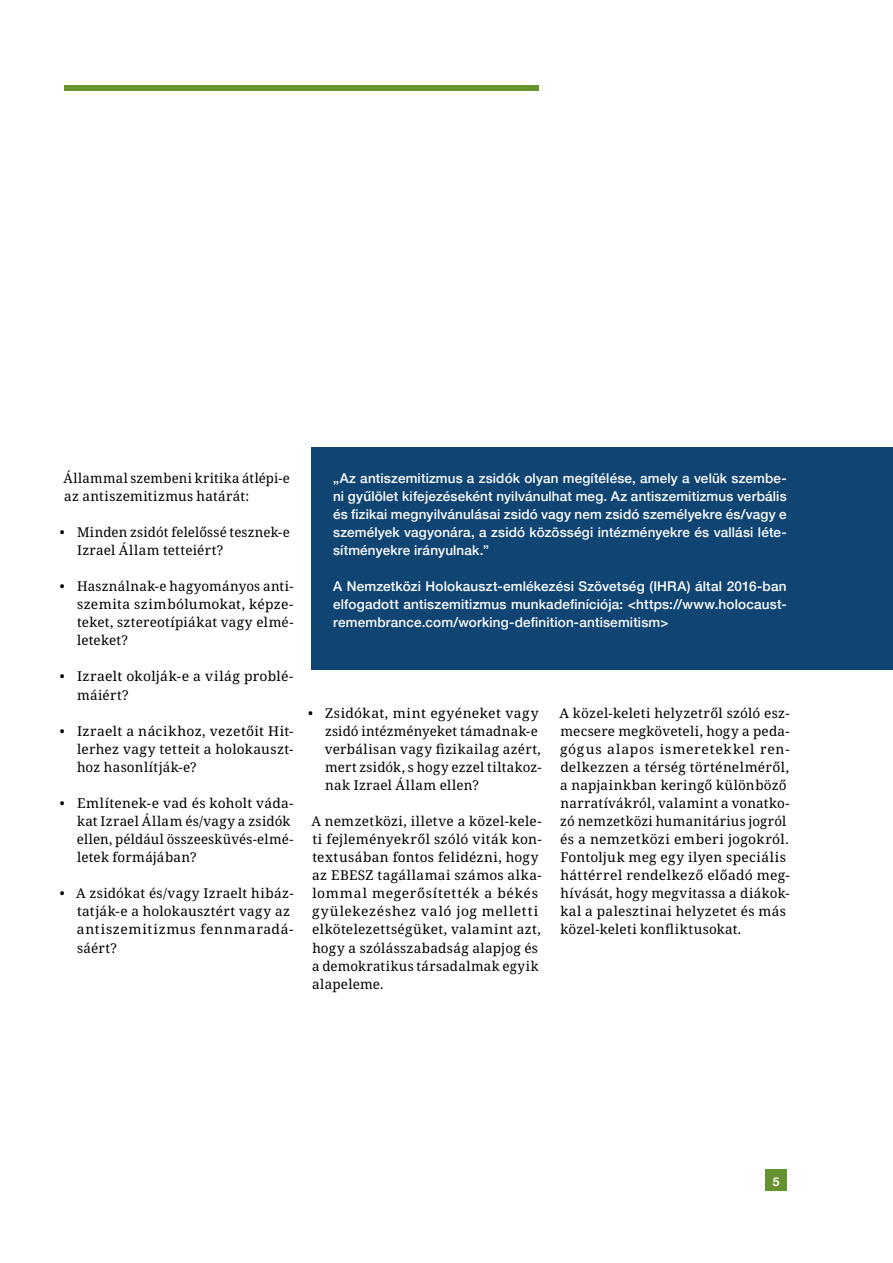
<style>
.page{position:relative;width:893px;height:1263px;background:#fff}
.page>*{position:absolute;margin:0;border:0;box-sizing:border-box;transform-origin:0 0}
.t1{font:13.5px/18px "Noto Serif";letter-spacing:.02em;color:#000}
.t2{font:500 13.5px/18.1px "Helvetica Neue";letter-spacing:.01em;color:#fff;text-align:justify}
.t3{font:700 12px "Helvetica Neue";color:#fff}
</style>
<div class="page">
<div style="left:765px;top:1169px;width:22px;height:22px;background:#669230"></div>
<div style="left:312px;top:448px;width:581px;height:222px;background:#0f4473"></div>
<div style="left:64px;top:85px;width:475px;height:5px;background:#669230"></div>
<p class="t1" style="left:63px;top:469px;width:228px">Állammal szembeni kritika átlépi-e az antiszemitizmus határát:</p>
<p class="t1" style="left:77px;top:523px;width:215px;text-indent:-17px">• Minden zsidót felelőssé tesznek-e<br>Izrael Állam tetteiért?</p>
<p class="t1" style="left:77px;top:578px;width:218px;text-align:justify;text-indent:-17px">• Használnak-e hagyományos anti&shy;szemita szimbólumokat, képze&shy;teket, sztereotípiákat vagy elmé&shy;leteket?</p>
<p class="t1" style="left:77px;top:668px;width:218px;text-indent:-17px">• Izraelt okolják-e a világ problé&shy;máiért?</p>
<p class="t1" style="left:77px;top:722px;width:218px;text-align:justify;text-indent:-17px">• Izraelt a nácikhoz, vezetőit Hit&shy;lerhez vagy tetteit a holokauszt&shy;hoz hasonlítják-e?</p>
<p class="t1" style="left:77px;top:794px;width:218px;text-indent:-17px">• Említenek-e vad és koholt váda&shy;kat Izrael Állam és/vagy a zsidók ellen, például összeesküvés-elmé&shy;letek formájában?</p>
<p class="t1" style="left:77px;top:885px;width:218px;text-indent:-17px">• A zsidókat és/vagy Izraelt hibáz&shy;tatják-e a holokausztért vagy az antiszemitizmus fennmaradá&shy;sáért?</p>
<p class="t2" style="left:333px;top:468px;width:455px">„Az antiszemitizmus a zsidók olyan megítélése, amely a velük szembe&shy;ni gyűlölet kifejezéseként nyilvánulhat meg. Az antiszemitizmus verbális és fizikai megnyilvánulásai zsidó vagy nem zsidó személyekre és/vagy e személyek vagyonára, a zsidó közösségi intézményekre és vallási léte&shy;sítményekre irányulnak.”</p>
<p class="t2" style="left:333px;top:576px;width:455px">A Nemzetközi Holokauszt-emlékezési Szövetség (IHRA) által 2016-ban elfogadott antiszemitizmus munkadefiníciója: &lt;https://www.holocaust&shy;remembrance.com/working-definition-antisemitism&gt;</p>
<p class="t1" style="left:325px;top:704px;width:218px;text-indent:-17px">• Zsidókat, mint egyéneket vagy zsidó intézményeket támadnak-e verbálisan vagy fizikailag azért, mert zsidók, s hogy ezzel tiltakoz&shy;nak Izrael Állam ellen?</p>
<p class="t1" style="left:311px;top:812px;width:232px">A nemzetközi, illetve a közel-kele&shy;ti fejleményekről szóló viták kon&shy;textusában fontos felidézni, hogy az EBESZ tagállamai számos alka&shy;lommal megerősítették a békés gyülekezéshez való jog melletti elkötelezettségüket, valamint azt, hogy a szólásszabadság alapjog és a demokratikus társadalmak egyik alapeleme.</p>
<p class="t1" style="left:559px;top:704px;width:232px">A közel-keleti helyzetről szóló esz&shy;mecsere megköveteli, hogy a peda&shy;gógus alapos ismeretekkel ren&shy;delkezzen a térség történelméről, a napjainkban keringő különböző narratívákról, valamint a vonatko&shy;zó nemzetközi humanitárius jogról és a nemzetközi emberi jogokról.<br>Fontoljuk meg egy ilyen speciális háttérrel rendelkező előadó meg&shy;hívását, hogy megvitassa a diákok&shy;kal a palesztinai helyzetet és más közel-keleti konfliktusokat.</p>
<p class="t3" style="left:773px;top:1172px;width:8px">5</p>
</div>
